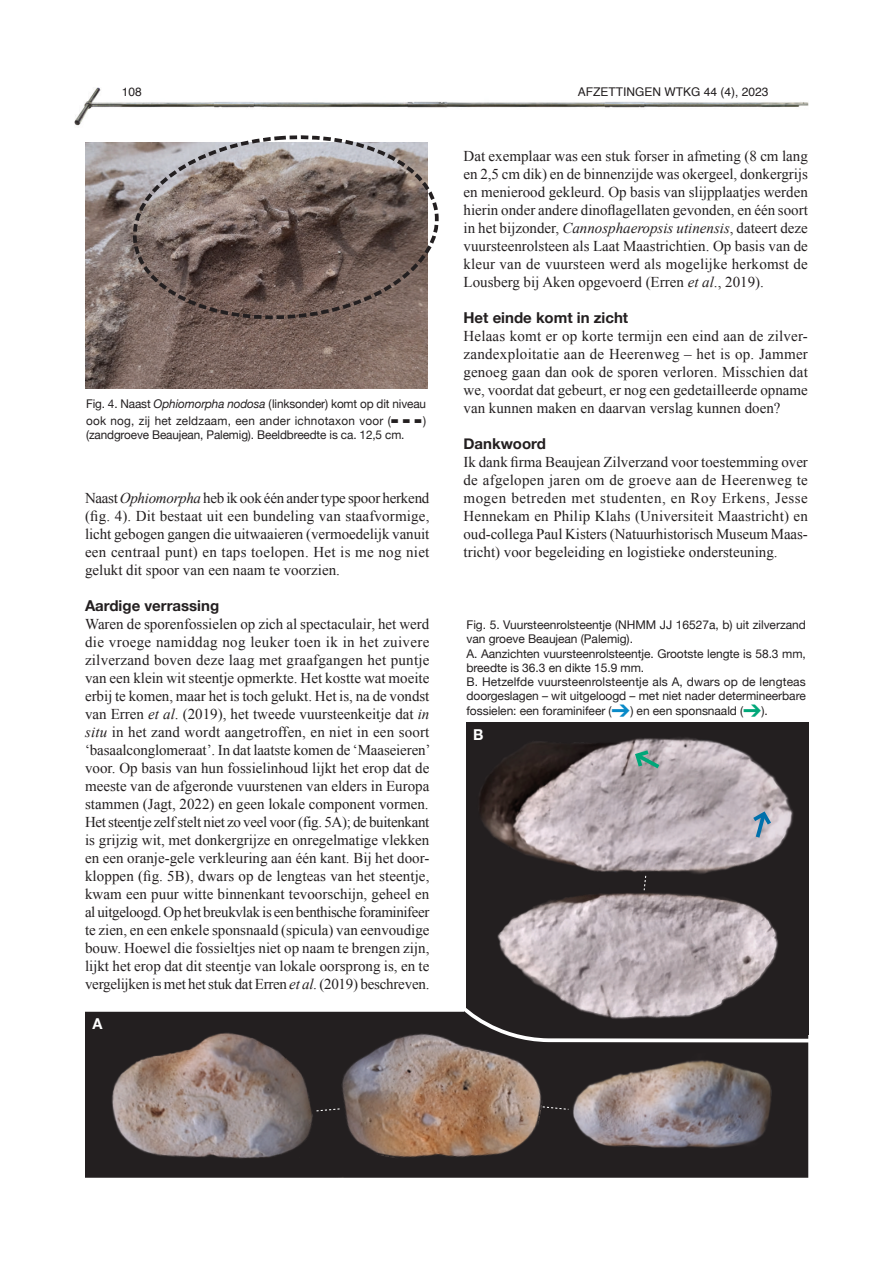
<style>
.page{position:relative;width:893px;height:1263px;background:#fff}
.page>*{position:absolute;margin:0;border:0;box-sizing:border-box;transform-origin:0 0}
.t1{font:30px "Bauhaus 93";color:#231f20}
.t2{font:15px/18px "Times New Roman";color:#231f20;text-align:justify}
.t3{font:700 15px "Helvetica Neue";color:#231f20}
.t4{font:700 15px "Helvetica Neue";color:#fff}
.t5{font:12px/14.2px "Helvetica Neue";letter-spacing:-.005em;color:#231f20}
.t6{font:12px/16.5px "Helvetica Neue";letter-spacing:.02em;color:#231f20}
.t7{font:12px "Helvetica";color:#231f20}
.s1{font-style:italic}
.s2{color:#098ac8}
.s3{color:#00a779}
</style>
<div class="page">
<img style="left:74px;top:87px;width:735px;height:39px">
<div style="left:85px;top:1012px;width:723px;height:166px;background:#231f20"></div>
<div style="left:464px;top:723px;width:344px;height:311px;background:#231f20"></div>
<img style="left:346px;top:1033px;width:204px;height:145px">
<img style="left:106px;top:1032px;width:240px;height:146px">
<img style="left:573px;top:1060px;width:199px;height:88px">
<img style="left:480px;top:737px;width:314px;height:137px">
<img style="left:497px;top:893px;width:281px;height:109px">
<svg style="left:749px;top:809px;width:25px;height:33px"></svg>
<svg style="left:632px;top:747px;width:31px;height:25px"></svg>
<svg style="left:315px;top:1108px;width:26px;height:4px"></svg>
<svg style="left:542px;top:1106px;width:27px;height:4px"></svg>
<svg style="left:643px;top:875px;width:4px;height:16px"></svg>
<svg style="left:458px;top:1002px;width:351px;height:42px"></svg>
<div style="left:443px;top:720px;width:23px;height:291px;background:#fff"></div>
<img style="left:86px;top:143px;width:342px;height:246px">
<svg style="left:127px;top:135px;width:312px;height:192px;background:#847571"></svg>
<p class="t7" style="left:122px;top:87px;width:22px">108</p>
<p class="t7" style="left:578px;top:87px;width:192px">AFZETTINGEN WTKG 44 (4), 2023</p>
<p class="t6" style="left:86px;top:395px;width:341px">Fig. 4. Naast <span class="s1">Ophiomorpha nodosa</span> (linksonder) komt op dit niveau ook nog, zij het zeldzaam, een ander ichnotaxon voor (</p>
<h1 class="t1" style="left:392px;top:403px;width:31px">- - -</h1>
<p class="t5" style="left:423px;top:413px;width:5px">)</p>
<p class="t5" style="left:86px;top:427px;width:320px">(zandgroeve Beaujean, Palemig). Beeldbreedte is ca. 12,5 cm.</p>
<p class="t2" style="left:85px;top:490px;width:346px">Naast <span class="s1">Ophiomorpha</span> heb ik ook één ander type spoor herkend (fig. 4). Dit bestaat uit een bundeling van staafvormige, licht gebogen gangen die uitwaaieren (vermoedelĳk vanuit een centraal punt) en taps toelopen. Het is me nog niet gelukt dit spoor van een naam te voorzien.</p>
<p class="t3" style="left:85px;top:596px;width:136px">Aardige verrassing</p>
<p class="t2" style="left:85px;top:616px;width:347px;text-align:left">Waren de sporenfossielen op zich al spectaculair, het werd die vroege namiddag nog leuker toen ik in het zuivere zilverzand boven deze laag met graafgangen het puntje van een klein wit steentje opmerkte. Het kostte wat moeite erbĳ te komen, maar het is toch gelukt. Het is, na de vondst van Erren <span class="s1">et al</span>. (2019), het tweede vuursteenkeitje dat <span class="s1">in situ</span> in het zand wordt aangetroffen, en niet in een soort ‘basaalconglomeraat’. In dat laatste komen de ‘Maaseieren’ voor. Op basis van hun fossielinhoud lĳkt het erop dat de meeste van de afgeronde vuurstenen van elders in Europa stammen (Jagt, 2022) en geen lokale component vormen.<br>Het steentje zelf stelt niet zo veel voor (fig. 5A); de buitenkant is grĳzig wit, met donkergrĳze en onregelmatige vlekken en een oranje-gele verkleuring aan één kant. Bĳ het door&shy;kloppen (fig. 5B), dwars op de lengteas van het steentje, kwam een puur witte binnenkant tevoorschĳn, geheel en al uitgeloogd. Op het breukvlak is een benthische foraminifeer te zien, en een enkele sponsnaald (spicula) van eenvoudige bouw. Hoewel die fossieltjes niet op naam te brengen zĳn, lĳkt het erop dat dit steentje van lokale oorsprong is, en te vergelijken is met het stuk dat Erren <span class="s1">et al</span>. (2019) beschreven.</p>
<p class="t4" style="left:92px;top:1015px;width:12px">A</p>
<p class="t2" style="left:463px;top:148px;width:346px">Dat exemplaar was een stuk forser in afmeting (8 cm lang en 2,5 cm dik) en de binnenzĳde was okergeel, donkergrĳs en menierood gekleurd. Op basis van slĳpplaatjes werden hierin onder andere dinoflagellaten gevonden, en één soort in het bĳzonder, <span class="s1">Cannosphaeropsis utinensis</span>, dateert deze vuursteenrolsteen als Laat Maastrichtien. Op basis van de kleur van de vuursteen werd als mogelĳke herkomst de Lousberg bĳ Aken opgevoerd (Erren <span class="s1">et al</span>., 2019).</p>
<p class="t3" style="left:463px;top:308px;width:166px">Het einde komt in zicht</p>
<p class="t2" style="left:463px;top:328px;width:346px">Helaas komt er op korte termĳn een eind aan de zilver&shy;zandexploitatie aan de Heerenweg – het is op. Jammer genoeg gaan dan ook de sporen verloren. Misschien dat we, voordat dat gebeurt, er nog een gedetailleerde opname van kunnen maken en daarvan verslag kunnen doen?</p>
<p class="t3" style="left:463px;top:434px;width:84px">Dankwoord</p>
<p class="t2" style="left:463px;top:454px;width:346px">Ik dank firma Beaujean Zilverzand voor toestemming over de afgelopen jaren om de groeve aan de Heerenweg te mogen betreden met studenten, en Roy Erkens, Jesse Hennekam en Philip Klahs (Universiteit Maastricht) en oud-collega Paul Kisters (Natuurhistorisch Museum Maas&shy;tricht) voor begeleiding en logistieke ondersteuning.</p>
<p class="t5" style="left:466px;top:618px;width:341px">Fig. 5. Vuursteenrolsteentje (NHMM JJ 16527a, b) uit zilverzand van groeve Beaujean (Palemig).<br>A. Aanzichten vuursteenrolsteentje. Grootste lengte is 58.3 mm, breedte is 36.3 en dikte 15.9 mm.<br>B. Hetzelfde vuursteenrolsteentje als A, dwars op de lengteas doorgeslagen – wit uitgeloogd – met niet nader determineerbare fossielen: een foraminifeer (<span class="s2">➔</span>) en een sponsnaald (<span class="s3">➔</span>).</p>
<p class="t4" style="left:473px;top:726px;width:12px">B</p>
</div>
